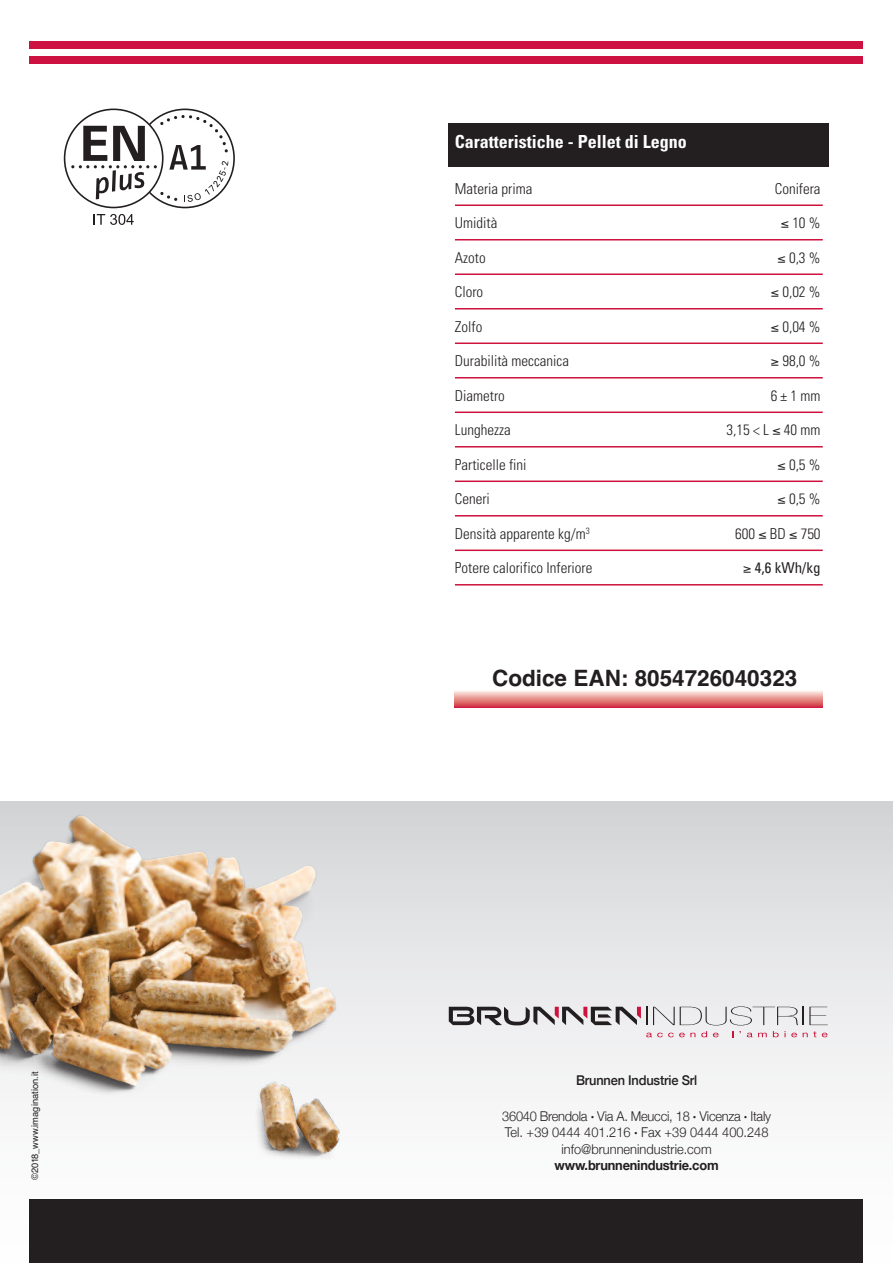
<style>
.page{position:relative;width:893px;height:1263px;background:#fff}
.page>*{position:absolute;margin:0;border:0;box-sizing:border-box;transform-origin:0 0}
.t1{font:700 22.5px "Helvetica";color:#231f20}
.t2{font:700 condensed 18px "Univers";color:#fff}
.t3{font:300 condensed 15px "Univers";color:#231f20}
.t4{font:condensed 15px "Univers";color:#231f20}
.t5{font:300 13.5px/16.5px "Helvetica Neue";color:#231f20;text-align:center;scale:.95 1}
.t6{font:700 13.5px "Helvetica Neue";letter-spacing:-.015em;color:#231f20;scale:.95 1}
.t7{font:500 13.5px "Helvetica Neue";letter-spacing:-.015em;color:#231f20;scale:.95 1}
.t8{font:9.3px "Helvetica";color:#231f20}
.s1{font-weight:700}
</style>
<div class="page">
<div style="left:0;top:801px;width:893px;height:462px;background:linear-gradient(to bottom,#d6d7d9,#fff)"></div>
<img style="left:0;top:801px;width:418px;height:357px">
<img style="left:0;top:815px;width:335px;height:271px">
<div style="left:219px;top:1069px;width:151px;height:95px;background:#f6f6f6"></div>
<img style="left:260px;top:1082px;width:79px;height:71px">
<div style="left:448px;top:123px;width:381px;height:44px;background:#231f20"></div>
<div style="left:30px;top:56px;width:833px;height:8px;background:#cd1141"></div>
<div style="left:30px;top:41px;width:833px;height:8px;background:#cd1141"></div>
<svg style="left:64px;top:109px;width:171px;height:99px"></svg>
<svg style="left:94px;top:214px;width:40px;height:11px"></svg>
<div style="left:30px;top:1199px;width:833px;height:64px;background:#231f20"></div>
<hr style="left:455px;top:204px;width:368px;height:2px;background:#cd123d">
<hr style="left:455px;top:239px;width:368px;height:1px;background:#cd123d">
<hr style="left:455px;top:273px;width:368px;height:2px;background:#cd123d">
<hr style="left:455px;top:308px;width:368px;height:1px;background:#cd123d">
<hr style="left:455px;top:342px;width:368px;height:2px;background:#cd123d">
<hr style="left:455px;top:377px;width:368px;height:1px;background:#cd123d">
<hr style="left:455px;top:411px;width:368px;height:2px;background:#cd123d">
<hr style="left:455px;top:446px;width:368px;height:1px;background:#cd123d">
<hr style="left:455px;top:480px;width:368px;height:2px;background:#cd123d">
<hr style="left:455px;top:515px;width:368px;height:1px;background:#cd123d">
<hr style="left:455px;top:549px;width:368px;height:2px;background:#cd123d">
<hr style="left:455px;top:584px;width:368px;height:1px;background:#cd123d">
<svg style="left:454px;top:691px;width:369px;height:16px;background:#e58f8d"></svg>
<svg style="left:653px;top:1006px;width:175px;height:19px;background:#d6d6d8"></svg>
<svg style="left:646px;top:1033px;width:49px;height:4px"></svg>
<svg style="left:701px;top:1031px;width:6px;height:6px"></svg>
<svg style="left:713px;top:1033px;width:6px;height:4px"></svg>
<svg style="left:747px;top:1033px;width:20px;height:4px"></svg>
<svg style="left:773px;top:1031px;width:12px;height:6px"></svg>
<svg style="left:791px;top:1033px;width:6px;height:4px"></svg>
<svg style="left:803px;top:1031px;width:13px;height:6px"></svg>
<svg style="left:822px;top:1033px;width:5px;height:4px"></svg>
<svg style="left:449px;top:1007px;width:198px;height:18px;background:#9d9699"></svg>
<p class="t8" style="left:30px;top:1180px;width:110px;rotate:-90deg">©2018_www.imagination.it</p>
<p class="t2" style="left:455px;top:135px;width:234px">Caratteristiche - Pellet di Legno</p>
<p class="t3" style="left:455px;top:183px;width:79px">Materia prima</p>
<p class="t3" style="left:775px;top:183px;width:47px">Conifera</p>
<p class="t3" style="left:455px;top:217px;width:44px">Umidità</p>
<p class="t3" style="left:781px;top:217px;width:41px">≤10%</p>
<p class="t3" style="left:455px;top:252px;width:32px">Azoto</p>
<p class="t3" style="left:777px;top:252px;width:45px">≤ 0,3 %</p>
<p class="t3" style="left:455px;top:286px;width:30px">Cloro</p>
<p class="t3" style="left:771px;top:286px;width:51px">≤ 0,02 %</p>
<p class="t3" style="left:455px;top:321px;width:29px">Zolfo</p>
<p class="t3" style="left:771px;top:321px;width:51px">≤ 0,04 %</p>
<p class="t3" style="left:455px;top:355px;width:116px">Durabilità meccanica</p>
<p class="t3" style="left:771px;top:355px;width:51px">≥ 98,0 %</p>
<p class="t3" style="left:455px;top:390px;width:51px">Diametro</p>
<p class="t3" style="left:771px;top:390px;width:51px">6±1mm</p>
<p class="t3" style="left:455px;top:424px;width:57px">Lunghezza</p>
<p class="t3" style="left:727px;top:424px;width:96px">3,15 &lt; L ≤ 40 mm</p>
<p class="t3" style="left:455px;top:459px;width:73px">Particelle fini</p>
<p class="t3" style="left:777px;top:459px;width:45px">≤ 0,5 %</p>
<p class="t3" style="left:455px;top:493px;width:36px">Ceneri</p>
<p class="t3" style="left:777px;top:493px;width:45px">≤ 0,5 %</p>
<p class="t3" style="left:455px;top:528px;width:136px">Densità apparente kg/m<sup>3</sup></p>
<p class="t3" style="left:735px;top:528px;width:87px">600 ≤ BD ≤ 750</p>
<p class="t3" style="left:455px;top:562px;width:139px">Potere calorifico Inferiore</p>
<p class="t4" style="left:743px;top:562px;width:79px">≥ 4,6 kWh/kg</p>
<h1 class="t1" style="left:492px;top:665px;width:307px">Codice EAN: 8054726040323</h1>
<p class="t7" style="left:576px;top:1072px;width:129px">Brunnen Industrie Srl</p>
<p class="t5" style="left:502px;top:1107px;width:284px">36040 Brendola <span class="s1">·</span> Via A. Meucci, 18 <span class="s1">·</span> Vicenza <span class="s1">·</span> Italy<br>Tel. +39 0444 401.216 <span class="s1">·</span> Fax +39 0444 400.248 info@brunnenindustrie.com</p>
<p class="t6" style="left:555px;top:1157px;width:174px">www.brunnenindustrie.com</p>
</div>
